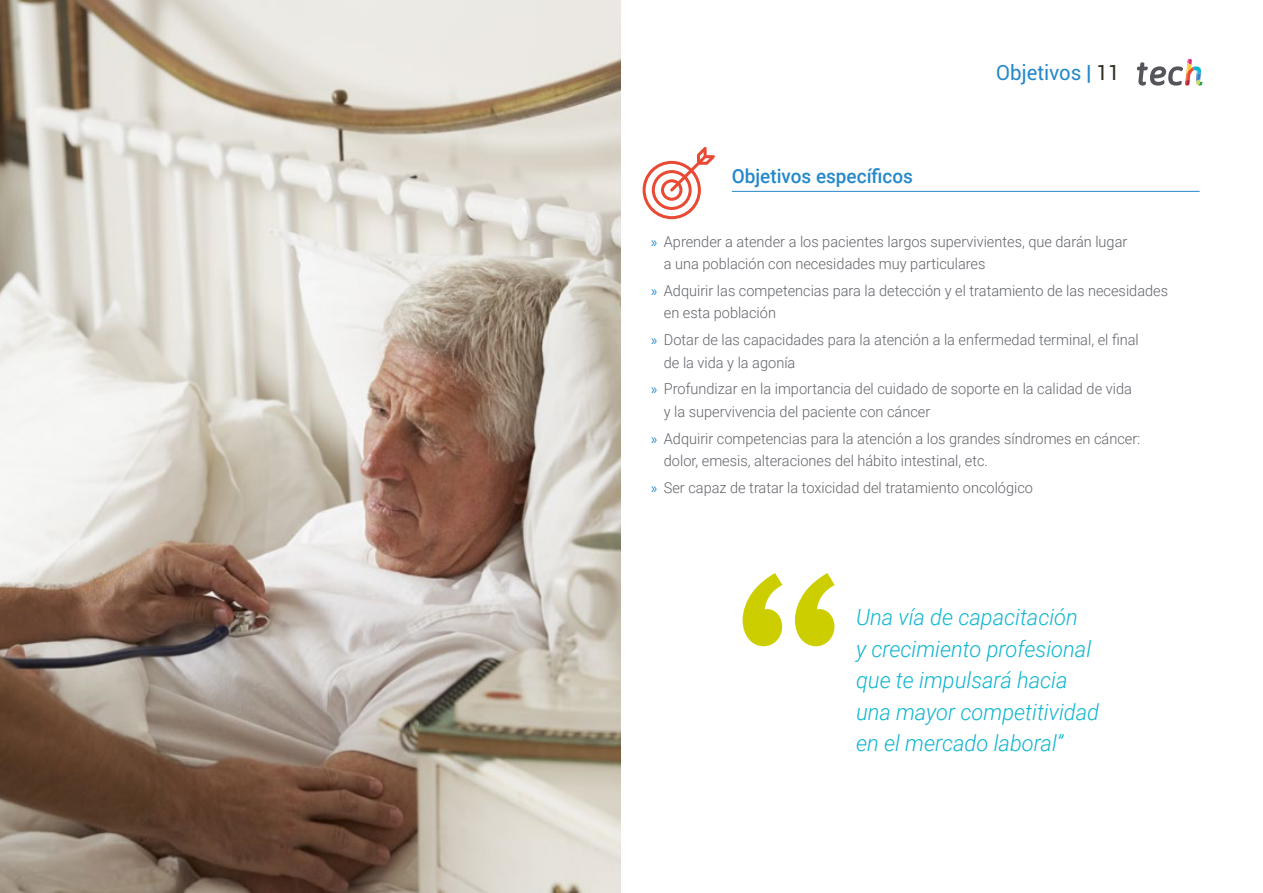
<style>
.page{position:relative;width:1263px;height:893px;background:#fff}
.page>*{position:absolute;margin:0;border:0;box-sizing:border-box;transform-origin:0 0}
.t1{font:italic 300 22.5px/31.5px "Roboto";color:#0fb6cf}
.t2{font:21px "Roboto";color:#2488c9}
.t3{font:500 19.5px "Roboto";color:#2488c9}
.t4{font:300 15px/22.5px "Roboto";color:#61646a}
.s1{color:#312e20}
.s2{font-family:"Myriad Pro";font-weight:400;color:#2488c9}
</style>
<div class="page">
<img style="left:0;top:0;width:621px;height:893px">
<svg style="left:1137px;top:59px;width:65px;height:27px"></svg>
<hr style="left:732px;top:191px;width:468px;height:1px;background:#2488c9">
<svg style="left:643px;top:147px;width:72px;height:72px"></svg>
<svg style="left:743px;top:573px;width:92px;height:73px"></svg>
<h3 class="t3" style="left:732px;top:162px;width:183px">Objetivos específicos</h3>
<h2 class="t2" style="left:996px;top:57px;width:125px">Objetivos | <span class="s1">11</span></h2>
<p class="t4" style="left:664px;top:229px;width:465px;text-indent:-13px"><span class="s2">»</span> Aprender a atender a los pacientes largos supervivientes, que darán lugar a una población con necesidades muy particulares</p>
<p class="t4" style="left:664px;top:279px;width:506px;text-indent:-13px"><span class="s2">»</span> Adquirir las competencias para la detección y el tratamiento de las necesidades en esta población</p>
<p class="t4" style="left:664px;top:328px;width:476px;text-indent:-13px"><span class="s2">»</span> Dotar de las capacidades para la atención a la enfermedad terminal, el final de la vida y la agonía</p>
<p class="t4" style="left:664px;top:377px;width:470px;text-indent:-13px"><span class="s2">»</span> Profundizar en la importancia del cuidado de soporte en la calidad de vida y la supervivencia del paciente con cáncer</p>
<p class="t4" style="left:664px;top:426px;width:478px;text-indent:-13px"><span class="s2">»</span> Adquirir competencias para la atención a los grandes síndromes en cáncer: dolor, emesis, alteraciones del hábito intestinal, etc.</p>
<p class="t4" style="left:651px;top:476px;width:383px"><span class="s2">»</span> Ser capaz de tratar la toxicidad del tratamiento oncológico</p>
<h1 class="t1" style="left:856px;top:601px;width:245px">Una vía de capacitación<br>y crecimiento profesional que te impulsará hacia una mayor competitividad en el mercado laboral”</h1>
</div>
